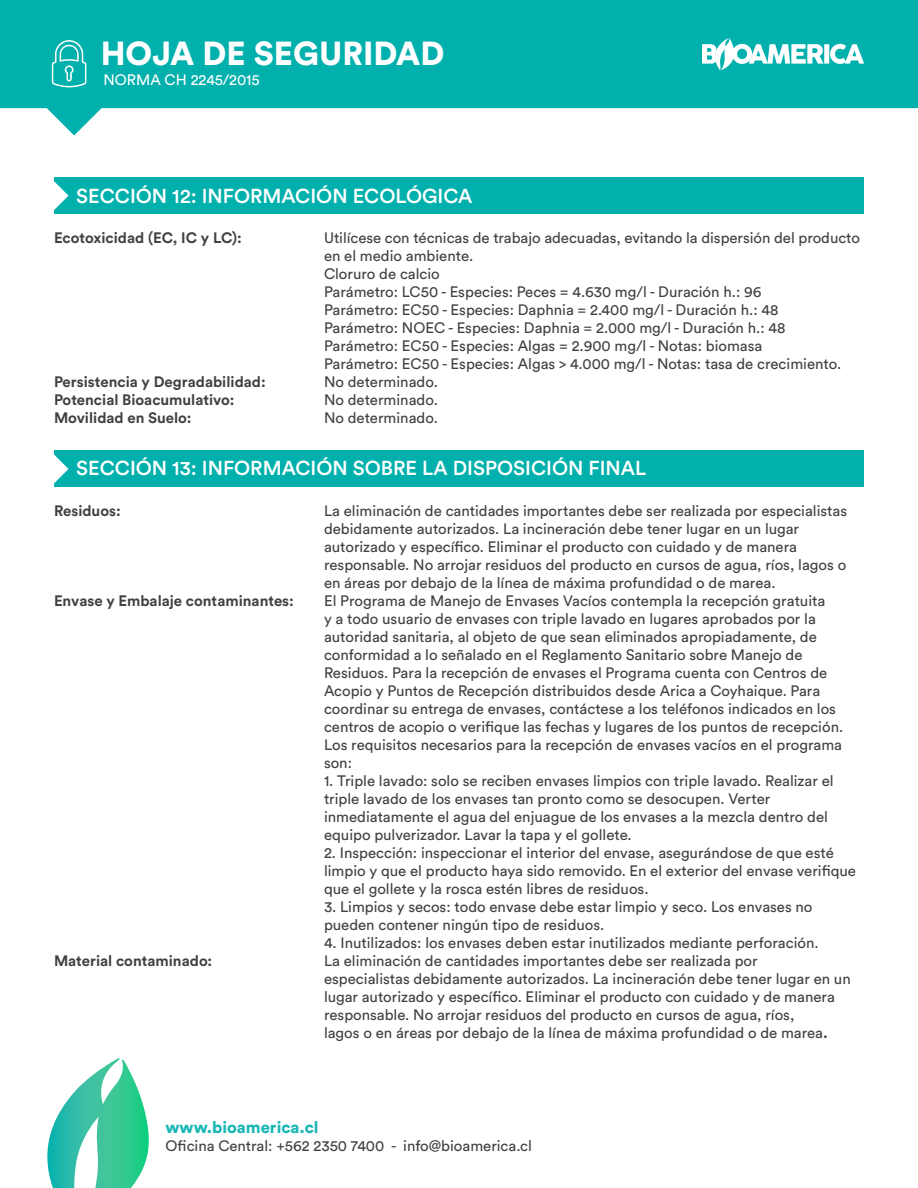
<style>
.page{position:relative;width:918px;height:1188px;background:#fff}
.page>*{position:absolute;margin:0;border:0;box-sizing:border-box;transform-origin:0 0}
.t1{font:900 33px "Circular Std";color:#fff}
.t2{font:500 20.1px "Circular Std";color:#fff}
.t3{font:900 16.5px "Circular Std";color:#1ab8b5}
.t4{font:15px/18px "Circular Std";color:#414042}
.t5{font:700 15px "Circular Std";color:#414042}
.t6{font:15px "Circular Std";color:#fff}
.s1{font-weight:700}
</style>
<div class="page">
<svg style="left:47px;top:1058px;width:102px;height:130px"></svg>
<svg style="left:0;top:0;width:918px;height:136px;fill:#00b0ad"></svg>
<svg style="left:702px;top:38px;width:162px;height:32px"></svg>
<svg style="left:51px;top:39px;width:36px;height:49px;background:#32bfbd"></svg>
<div style="left:54px;top:177px;width:810px;height:37px;background:#00b0ad"></div>
<svg style="left:54px;top:181px;width:15px;height:29px"></svg>
<div style="left:54px;top:451px;width:810px;height:36px;background:#00b0ad"></div>
<svg style="left:54px;top:450px;width:15px;height:34px"></svg>
<h1 class="t1" style="left:101px;top:31px;width:345px">HOJA DE SEGURIDAD</h1>
<p class="t6" style="left:104px;top:70px;width:158px">NORMA CH 2245/2015</p>
<h2 class="t2" style="left:76px;top:183px;width:398px">SECCIÓN 12: INFORMACIÓN ECOLÓGICA</h2>
<p class="t5" style="left:54px;top:228px;width:189px">Ecotoxicidad (EC, IC y LC):</p>
<p class="t4" style="left:324px;top:229px;width:538px">Utilícese con técnicas de trabajo adecuadas, evitando la dispersión del producto en el medio ambiente.<br>Cloruro de calcio<br>Parámetro: LC50 - Especies: Peces = 4.630 mg/l - Duración h.: 96<br>Parámetro: EC50 - Especies: Daphnia = 2.400 mg/l - Duración h.: 48<br>Parámetro: NOEC - Especies: Daphnia = 2.000 mg/l - Duración h.: 48<br>Parámetro: EC50 - Especies: Algas = 2.900 mg/l - Notas: biomasa<br>Parámetro: EC50 - Especies: Algas &gt; 4.000 mg/l - Notas: tasa de crecimiento.</p>
<p class="t5" style="left:54px;top:372px;width:213px">Persistencia y Degradabilidad:</p>
<p class="t4" style="left:324px;top:373px;width:115px">No determinado.</p>
<p class="t5" style="left:54px;top:390px;width:182px">Potencial Bioacumulativo:</p>
<p class="t4" style="left:324px;top:391px;width:115px">No determinado.</p>
<p class="t5" style="left:54px;top:408px;width:139px">Movilidad en Suelo:</p>
<p class="t4" style="left:324px;top:409px;width:115px">No determinado.</p>
<h2 class="t2" style="left:76px;top:456px;width:572px">SECCIÓN 13: INFORMACIÓN SOBRE LA DISPOSICIÓN FINAL</h2>
<p class="t5" style="left:54px;top:501px;width:68px">Residuos:</p>
<p class="t4" style="left:324px;top:502px;width:525px">La eliminación de cantidades importantes debe ser realizada por especialistas debidamente autorizados. La incineración debe tener lugar en un lugar autorizado y específico. Eliminar el producto con cuidado y de manera responsable. No arrojar residuos del producto en cursos de agua, ríos, lagos o en áreas por debajo de la línea de máxima profundidad o de marea.</p>
<p class="t5" style="left:54px;top:591px;width:241px">Envase y Embalaje contaminantes:</p>
<p class="t4" style="left:324px;top:592px;width:521px">El Programa de Manejo de Envases Vacíos contempla la recepción gratuita<br>y a todo usuario de envases con triple lavado en lugares aprobados por la autoridad sanitaria, al objeto de que sean eliminados apropiadamente, de conformidad a lo señalado en el Reglamento Sanitario sobre Manejo de Residuos. Para la recepción de envases el Programa cuenta con Centros de Acopio y Puntos de Recepción distribuidos desde Arica a Coyhaique. Para coordinar su entrega de envases, contáctese a los teléfonos indicados en los centros de acopio o verifique las fechas y lugares de los puntos de recepción.<br>Los requisitos necesarios para la recepción de envases vacíos en el programa son:</p>
<p class="t4" style="left:324px;top:772px;width:511px">1. Triple lavado: solo se reciben envases limpios con triple lavado. Realizar el triple lavado de los envases tan pronto como se desocupen. Verter inmediatamente el agua del enjuague de los envases a la mezcla dentro del equipo pulverizador. Lavar la tapa y el gollete.</p>
<p class="t4" style="left:324px;top:844px;width:534px">2. Inspección: inspeccionar el interior del envase, asegurándose de que esté limpio y que el producto haya sido removido. En el exterior del envase verifique que el gollete y la rosca estén libres de residuos.</p>
<p class="t4" style="left:324px;top:898px;width:490px">3. Limpios y secos: todo envase debe estar limpio y seco. Los envases no pueden contener ningún tipo de residuos.</p>
<p class="t4" style="left:324px;top:934px;width:496px">4. Inutilizados: los envases deben estar inutilizados mediante perforación.</p>
<p class="t5" style="left:54px;top:951px;width:160px">Material contaminado:</p>
<p class="t4" style="left:324px;top:952px;width:528px">La eliminación de cantidades importantes debe ser realizada por<br>especialistas debidamente autorizados. La incineración debe tener lugar en un lugar autorizado y específico. Eliminar el producto con cuidado y de manera responsable. No arrojar residuos del producto en cursos de agua, ríos,<br>lagos o en áreas por debajo de la línea de máxima profundidad o de marea<span class="s1">.</span></p>
<p class="t3" style="left:166px;top:1117px;width:155px">www.bioamerica.cl</p>
<p class="t4" style="left:166px;top:1137px;width:368px">Oficina Central: +562 2350 7400 - info@bioamerica.cl</p>
</div>
